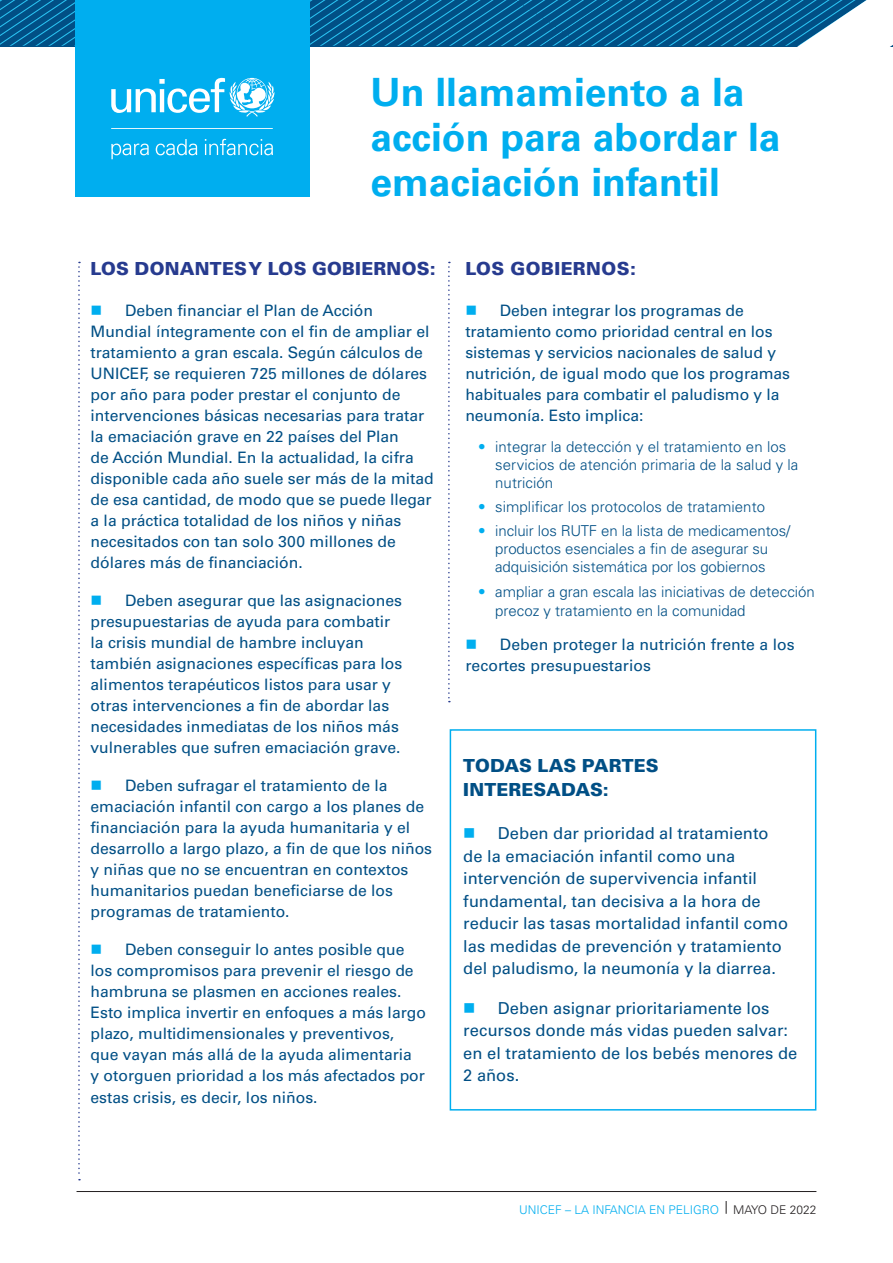
<style>
.page{position:relative;width:893px;height:1263px;background:#fff}
.page>*{position:absolute;margin:0;border:0;box-sizing:border-box;transform-origin:0 0}
.CA_SectionHead_2Larg{font:700 39px/45px "Univers LT Std";color:#00aeef}
.CA_ACTION_2-lines{font:900 18px "Univers LT Std";letter-spacing:.01em;color:#273b8f}
.CA_ACTION_2-lines-2{font:900 18px/24px "Univers LT Std";letter-spacing:.005em;color:#014f85}
.t1{font:16.5px/22.5px "Univers LT Std";color:#014f85}
.t2{font:15.75px/21px "Univers LT Std";color:#014f85}
.t3{font:300 15px/18px "Univers LT Std";color:#014f85}
.t4{font:300 12px "Univers LT Std";color:#00aeef}
.s1{color:#00aeef}
.s2{color:#231f20}
</style>
<div class="page">
<hr style="left:77px;top:1191px;width:739px;height:1px;background:#231f20">
<svg style="left:726px;top:1201px;width:1px;height:13px"></svg>
<div style="left:76px;top:0;width:234px;height:196px;background:#00aeef"></div>
<svg style="left:78px;top:262px;width:2px;height:918px"></svg>
<svg style="left:448px;top:262px;width:2px;height:440px"></svg>
<div style="left:450px;top:729px;width:366px;height:381px;border:2px solid #00aeef"></div>
<svg style="left:0;top:0;width:893px;height:159px"></svg>
<p class="CA_SectionHead_2Larg" style="left:370px;top:70px;width:412px">Un llamamiento a la acción para abordar la emaciación infantil</p>
<p class="CA_ACTION_2-lines" style="left:91px;top:257px;width:347px">LOS DONANTES Y LOS GOBIERNOS:</p>
<p class="t2" style="left:91px;top:300px;width:345px"><span class="s1">■</span> Deben financiar el Plan de Acción Mundial íntegramente con el fin de ampliar el tratamiento a gran escala. Según cálculos de UNICEF, se requieren 725 millones de dólares por año para poder prestar el conjunto de intervenciones básicas necesarias para tratar la emaciación grave en 22 países del Plan<br>de Acción Mundial. En la actualidad, la cifra disponible cada año suele ser más de la mitad de esa cantidad, de modo que se puede llegar a la práctica totalidad de los niños y niñas necesitados con tan solo 300 millones de dólares más de financiación.</p>
<p class="t2" style="left:91px;top:590px;width:313px"><span class="s1">■</span> Deben asegurar que las asignaciones presupuestarias de ayuda para combatir la crisis mundial de hambre incluyan también asignaciones específicas para los alimentos terapéuticos listos para usar y otras intervenciones a fin de abordar las necesidades inmediatas de los niños más vulnerables que sufren emaciación grave.</p>
<p class="t2" style="left:91px;top:775px;width:343px"><span class="s1">■</span> Deben sufragar el tratamiento de la emaciación infantil con cargo a los planes de financiación para la ayuda humanitaria y el desarrollo a largo plazo, a fin de que los niños y niñas que no se encuentran en contextos humanitarios puedan beneficiarse de los programas de tratamiento.</p>
<p class="t2" style="left:91px;top:939px;width:337px"><span class="s1">■</span> Deben conseguir lo antes posible que los compromisos para prevenir el riesgo de hambruna se plasmen en acciones reales.<br>Esto implica invertir en enfoques a más largo plazo, multidimensionales y preventivos, que vayan más allá de la ayuda alimentaria<br>y otorguen prioridad a los más afectados por</p>
<p class="t2" style="left:91px;top:1087px;width:229px">estas crisis, es decir, los niños.</p>
<p class="CA_ACTION_2-lines" style="left:465px;top:257px;width:172px">LOS GOBIERNOS:</p>
<p class="t2" style="left:465px;top:300px;width:326px"><span class="s1">■</span> Deben integrar los programas de tratamiento como prioridad central en los sistemas y servicios nacionales de salud y nutrición, de igual modo que los programas habituales para combatir el paludismo y la neumonía. Esto implica:</p>
<p class="t3" style="left:495px;top:437px;width:305px;text-indent:-17px"><span class="s1">•</span> integrar la detección y el tratamiento en los servicios de atención primaria de la salud y la nutrición</p>
<p class="t3" style="left:478px;top:498px;width:288px"><span class="s1">•</span> simplificar los protocolos de tratamiento</p>
<p class="t3" style="left:478px;top:522px;width:314px;text-align:center"><span class="s1">•</span> incluir los RUTF en la lista de medicamentos/ productos esenciales a fin de asegurar su adquisición sistemática por los gobiernos</p>
<p class="t3" style="left:495px;top:582px;width:321px;line-height:19.5px;text-indent:-17px"><span class="s1">•</span> ampliar a gran escala las iniciativas de detección precoz y tratamiento en la comunidad</p>
<p class="t2" style="left:465px;top:634px;width:331px"><span class="s1">■</span> Deben proteger la nutrición frente a los recortes presupuestarios</p>
<p class="CA_ACTION_2-lines-2" style="left:463px;top:753px;width:197px">TODAS LAS PARTES<br>INTERESADAS:</p>
<p class="t1" style="left:463px;top:822px;width:326px"><span class="s1">■</span> Deben dar prioridad al tratamiento de la emaciación infantil como una intervención de supervivencia infantil fundamental, tan decisiva a la hora de reducir las tasas mortalidad infantil como las medidas de prevención y tratamiento del paludismo, la neumonía y la diarrea.</p>
<p class="t1" style="left:463px;top:997px;width:336px"><span class="s1">■</span> Deben asignar prioritariamente los recursos donde más vidas pueden salvar: en el tratamiento de los bebés menores de<br>2 años.</p>
<p class="t4" style="left:519px;top:1202px;width:299px">UNICEF – LA INFANCIA EN PELIGRO <span class="s2">MAYO DE 2022</span></p>
</div>
